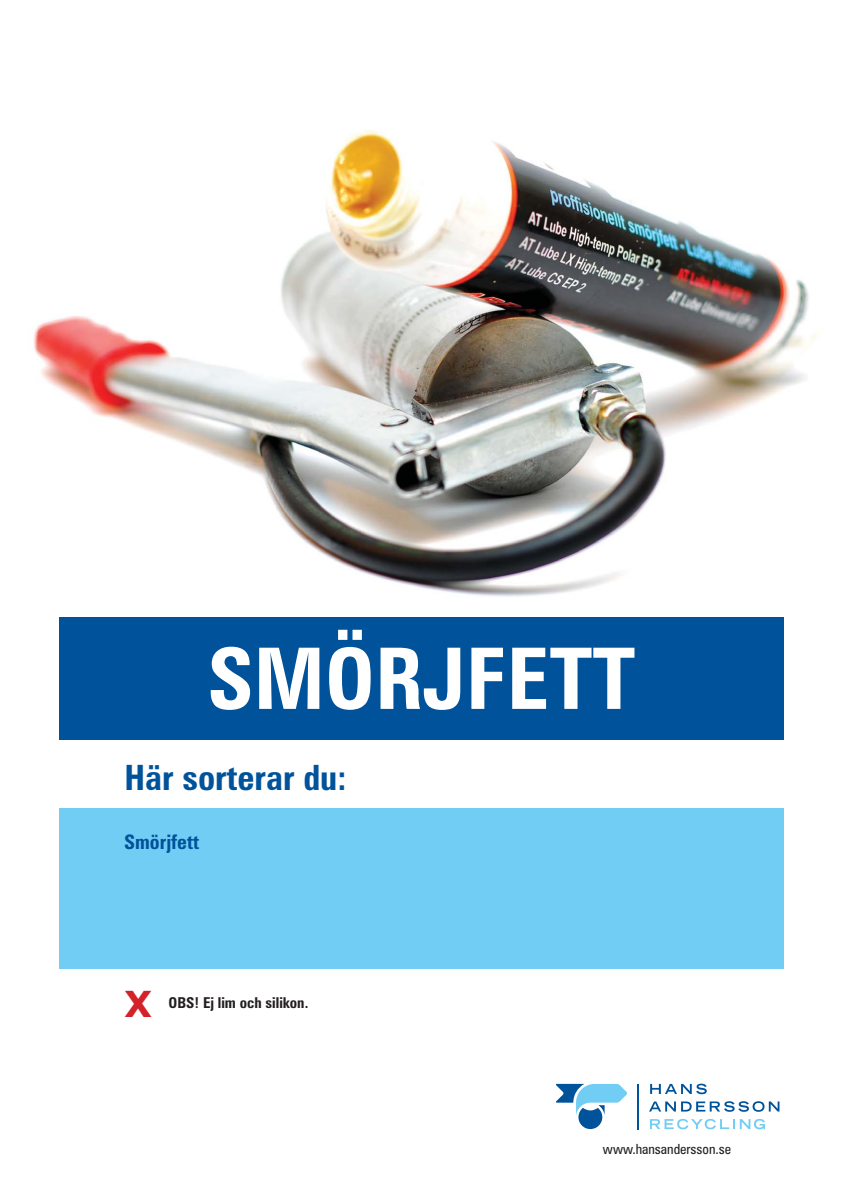
<style>
.page{position:relative;width:842px;height:1191px;background:#fff}
.page>*{position:absolute;margin:0;border:0;box-sizing:border-box;transform-origin:0 0}
.t1{font:700 condensed 85px "Zurich BT";color:#fff}
.t2{font:700 36px "MS Reference Sans Serif";color:#d2232a}
.t3{font:700 condensed 34.9px "Zurich BT";color:#00539b}
.t4{font:700 condensed 20px "Zurich BT";color:#00539b}
.t5{font:700 condensed 15px "Zurich BT";color:#231f20}
.t6{font:condensed 14px "Zurich BT";color:#231f20}
</style>
<div class="page">
<div style="left:59px;top:617px;width:725px;height:122px;background:#00539b"></div>
<svg style="left:556px;top:1084px;width:71px;height:45px"></svg>
<svg style="left:650px;top:1084px;width:57px;height:10px"></svg>
<svg style="left:649px;top:1101px;width:130px;height:11px"></svg>
<hr style="left:637px;top:1084px;width:2px;height:45px;background:#00539b">
<svg style="left:650px;top:1119px;width:115px;height:10px"></svg>
<div style="left:59px;top:808px;width:725px;height:161px;background:#72cdf4"></div>
<img style="left:33px;top:130px;width:785px;height:467px">
<h1 class="t1" style="left:207px;top:630px;width:430px">SMÖRJFETT</h1>
<h3 class="t3" style="left:124px;top:757px;width:224px">Här sorterar du:</h3>
<h3 class="t4" style="left:124px;top:830px;width:77px">Smörjfett</h3>
<h2 class="t2" style="left:124px;top:983px;width:29px">X</h2>
<p class="t5" style="left:168px;top:994px;width:141px">OBS! Ej lim och silikon.</p>
<p class="t6" style="left:603px;top:1141px;width:130px">www.hansandersson.se</p>
</div>
